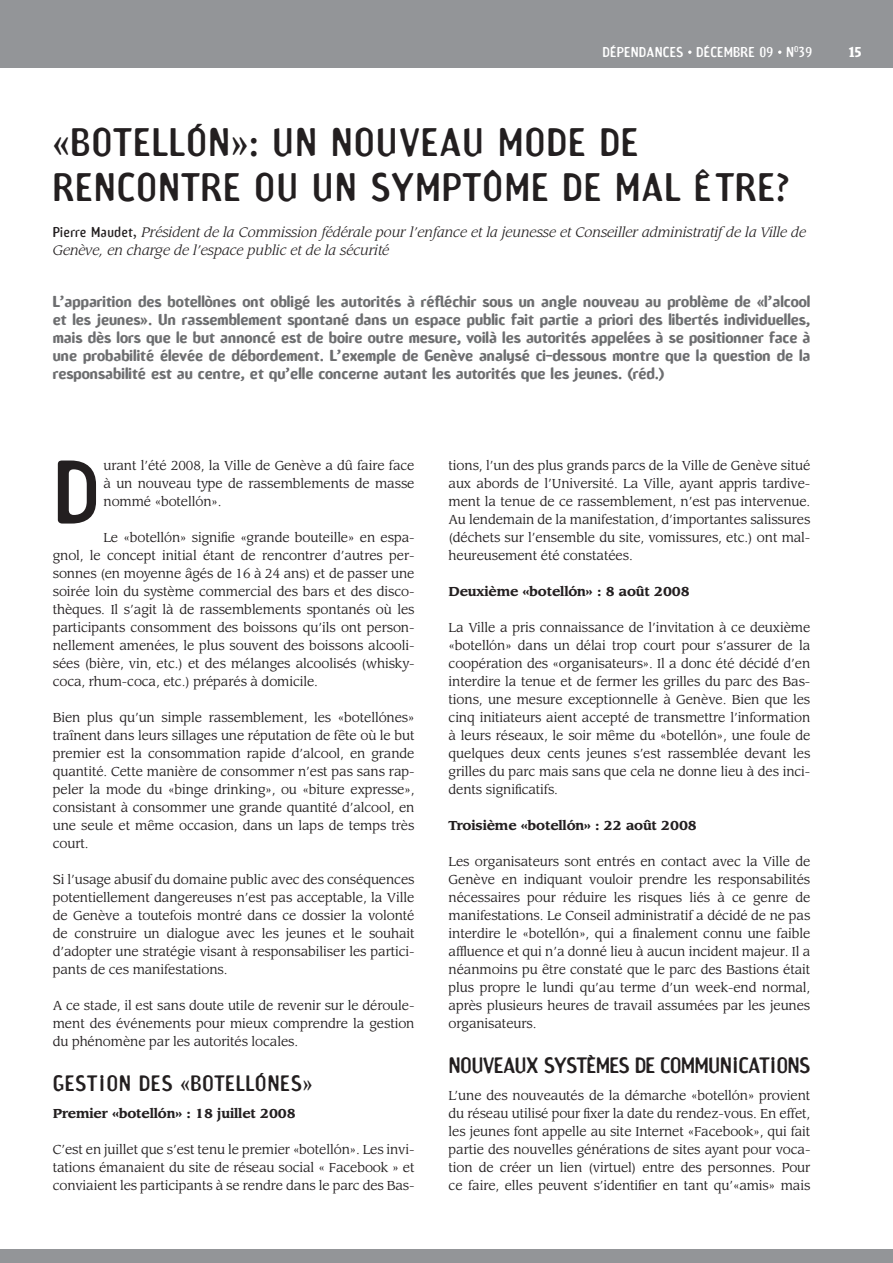
<style>
.page{position:relative;width:893px;height:1263px;background:#fff}
.page>*{position:absolute;margin:0;border:0;box-sizing:border-box;transform-origin:0 0}
.t1{font:85.05px "Amoebia Sans";color:#231f20}
.t2{font:37.5px/45px "Amoebia Sans";letter-spacing:.03em;color:#231f20}
.t3{font:21px "Amoebia Sans";letter-spacing:-.03em;color:#231f20}
.t4{font:21px "Amoebia Sans";letter-spacing:.03em;color:#231f20}
.t5{font:700 15px/18px "Amoebia";color:#6d6e70;text-align:justify}
.t6{font:italic 13.5px/18px "Leawood";color:#231f20}
.t7{font:13.5px "Amoebia Sans";letter-spacing:.02em;color:#fff}
.t8{font:700 13.5px "Amoebia";color:#fff}
.t9{font:12.75px/18px "Leawood";letter-spacing:-.01em;color:#231f20;text-align:justify}
.t10{font:700 12.75px "Leawood";letter-spacing:-.01em;color:#231f20}
.s1{font-family:"Amoebia Sans";font-style:normal}
</style>
<div class="page">
<div style="left:0;top:0;width:892px;height:68px;background:#939598"></div>
<div style="left:0;top:1248px;width:892px;height:14px;background:#939598"></div>
<p class="t7" style="left:602px;top:44px;width:211px">DÉPENDANCES DÉCEMBRE 09 N<sup>O</sup>39</p>
<p class="t8" style="left:848px;top:45px;width:14px">15</p>
<h2 class="t2" style="left:53px;top:120px;width:738px">«BOTELLÓN»: UN NOUVEAU MODE DE<br>RENCONTRE OU UN SYMPTÔME DE MAL ÊTRE?</h2>
<p class="t6" style="left:53px;top:224px;width:754px"><span class="s1">Pierre Maudet,</span> Président de la Commission fédérale pour l’enfance et la jeunesse et Conseiller administratif de la Ville de<br>Genève, en charge de l’espace public et de la sécurité</p>
<p class="t5" style="left:53px;top:294px;width:758px">L’apparition des botellònes ont obligé les autorités à réfléchir sous un angle nouveau au problème de «l’alcool et les jeunes». Un rassemblement spontané dans un espace public fait partie a priori des libertés individuelles, mais dès lors que le but annoncé est de boire outre mesure, voilà les autorités appelées à se positionner face à une probabilité élevée de débordement. L’exemple de Genève analysé ci-dessous montre que la question de la responsabilité est au centre, et qu’elle concerne autant les autorités que les jeunes. (réd.)</p>
<h1 class="t1" style="left:53px;top:444px;width:48px">D</h1>
<p class="t9" style="left:103px;top:457px;width:312px">urant l’été 2008, la Ville de Genève a dû faire face à un nouveau type de rassemblements de masse nommé «botellón».</p>
<p class="t9" style="left:53px;top:529px;width:363px;text-indent:51px">Le «botellón» signifie «grande bouteille» en espa&shy;gnol, le concept initial étant de rencontrer d’autres per&shy;sonnes (en moyenne âgés de 16 à 24 ans) et de passer une soirée loin du système commercial des bars et des disco&shy;thèques. Il s’agit là de rassemblements spontanés où les participants consomment des boissons qu’ils ont person&shy;nellement amenées, le plus souvent des boissons alcooli&shy;sées (bière, vin, etc.) et des mélanges alcoolisés (whisky&shy;coca, rhum-coca, etc.) préparés à domicile.</p>
<p class="t9" style="left:53px;top:709px;width:363px">Bien plus qu’un simple rassemblement, les «botellónes» traînent dans leurs sillages une réputation de fête où le but premier est la consommation rapide d’alcool, en grande quantité. Cette manière de consommer n’est pas sans rap&shy;peler la mode du «binge drinking», ou «biture expresse», consistant à consommer une grande quantité d’alcool, en une seule et même occasion, dans un laps de temps très court.</p>
<p class="t9" style="left:53px;top:871px;width:363px">Si l’usage abusif du domaine public avec des conséquences potentiellement dangereuses n’est pas acceptable, la Ville de Genève a toutefois montré dans ce dossier la volonté de construire un dialogue avec les jeunes et le souhait d’adopter une stratégie visant à responsabiliser les partici&shy;pants de ces manifestations.</p>
<p class="t9" style="left:53px;top:997px;width:363px">A ce stade, il est sans doute utile de revenir sur le déroule&shy;ment des événements pour mieux comprendre la gestion du phénomène par les autorités locales.</p>
<h3 class="t4" style="left:53px;top:1071px;width:260px">GESTION DES «BOTELLÓNES»</h3>
<p class="t10" style="left:53px;top:1107px;width:244px">Premier «botellón» : 18 juillet 2008</p>
<p class="t9" style="left:53px;top:1141px;width:363px">C’est en juillet que s’est tenu le premier «botellón». Les invi&shy;tations émanaient du site de réseau social « Facebook » et conviaient les participants à se rendre dans le parc des Bas-</p>
<p class="t9" style="left:448px;top:457px;width:363px">tions, l’un des plus grands parcs de la Ville de Genève situé aux abords de l’Université. La Ville, ayant appris tardive&shy;ment la tenue de ce rassemblement, n’est pas intervenue.<br>Au lendemain de la manifestation, d’importantes salissures (déchets sur l’ensemble du site, vomissures, etc.) ont mal&shy;heureusement été constatées.</p>
<p class="t10" style="left:448px;top:585px;width:242px">Deuxième «botellón» : 8 août 2008</p>
<p class="t9" style="left:448px;top:619px;width:363px">La Ville a pris connaissance de l’invitation à ce deuxième «botellón» dans un délai trop court pour s’assurer de la coopération des «organisateurs». Il a donc été décidé d’en interdire la tenue et de fermer les grilles du parc des Bas&shy;tions, une mesure exceptionnelle à Genève. Bien que les cinq initiateurs aient accepté de transmettre l’information à leurs réseaux, le soir même du «botellón», une foule de quelques deux cents jeunes s’est rassemblée devant les grilles du parc mais sans que cela ne donne lieu à des inci&shy;dents significatifs.</p>
<p class="t10" style="left:448px;top:819px;width:249px">Troisième «botellón» : 22 août 2008</p>
<p class="t9" style="left:448px;top:853px;width:363px">Les organisateurs sont entrés en contact avec la Ville de Genève en indiquant vouloir prendre les responsabilités nécessaires pour réduire les risques liés à ce genre de manifestations. Le Conseil administratif a décidé de ne pas interdire le «botellón», qui a finalement connu une faible affluence et qui n’a donné lieu à aucun incident majeur. Il a néanmoins pu être constaté que le parc des Bastions était plus propre le lundi qu’au terme d’un week-end normal, après plusieurs heures de travail assumées par les jeunes organisateurs.</p>
<h3 class="t3" style="left:448px;top:1053px;width:363px">NOUVEAUX SYSTÈMES DE COMMUNICATIONS</h3>
<p class="t9" style="left:448px;top:1087px;width:363px">L’une des nouveautés de la démarche «botellón» provient du réseau utilisé pour fixer la date du rendez-vous. En effet, les jeunes font appelle au site Internet «Facebook», qui fait partie des nouvelles générations de sites ayant pour voca&shy;tion de créer un lien (virtuel) entre des personnes. Pour ce faire, elles peuvent s’identifier en tant qu’«amis» mais</p>
</div>
